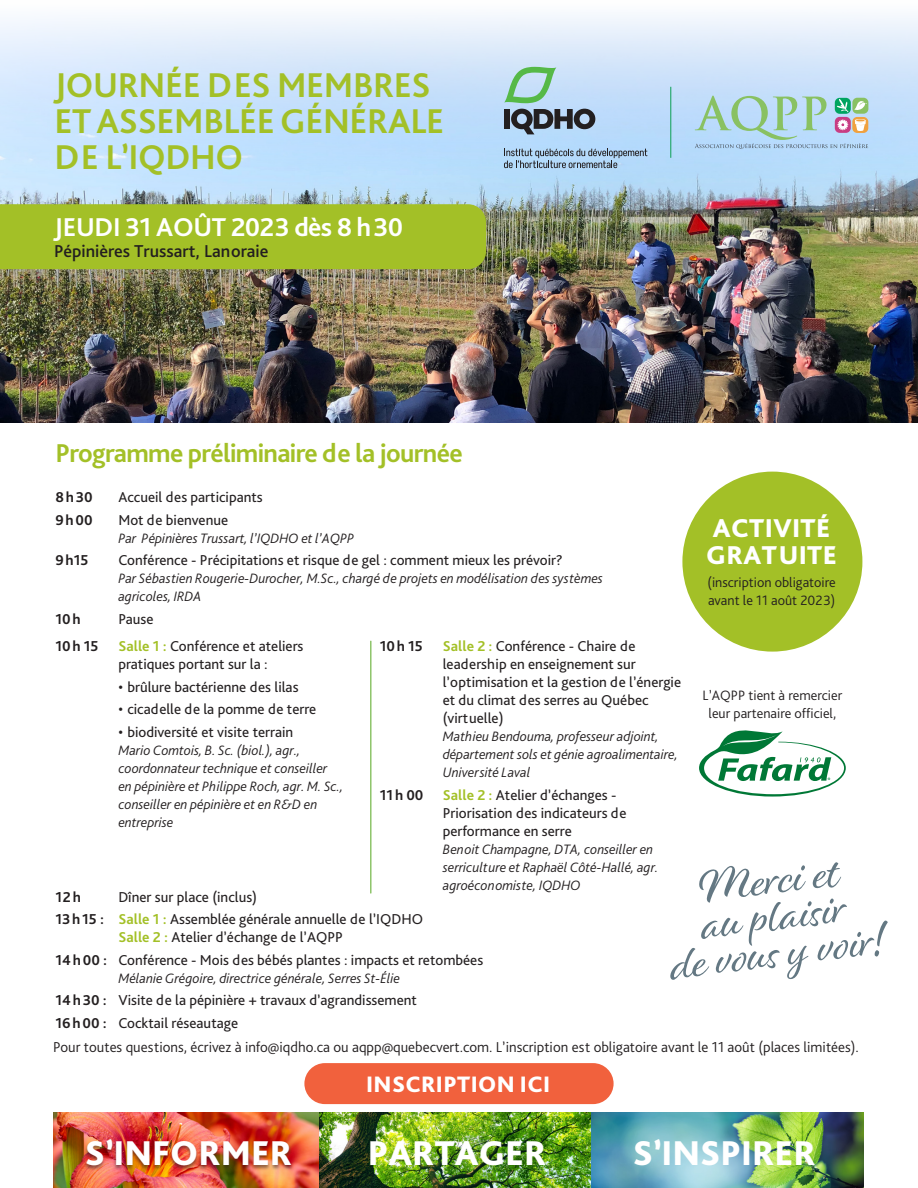
<style>
.page{position:relative;width:918px;height:1188px;background:#fff}
.page>*{position:absolute;margin:0;border:0;box-sizing:border-box;transform-origin:0 0}
.Courant_Light{font:48.6px/36.5px "Alisha";color:#647883;text-align:center}
.Titre_Jaune_Small{font:700 36px/36px "Bliss Pro";letter-spacing:-.01em;color:#a3c027}
.Thème{font:800 36px "Bliss Pro";color:#fff}
.Titre_Jaune_Small-2{font:700 27px "Bliss Pro";letter-spacing:-.025em;color:#a3c027}
.t1{font:700 27px "Bliss Pro";letter-spacing:-.01em;color:#fff}
.t2{font:800 27px/27px "Bliss Pro";letter-spacing:.015em;color:#fff}
.t3{font:800 23.4px "Bliss Pro";letter-spacing:.015em;color:#fff}
.t4{font:500 18px "Bliss Pro";color:#231f20}
.Activités_Heure{font:15px/18px "Bliss Pro";color:#231f20}
.Courant_Light-2{font:300 15px "Bliss Pro";color:#231f20}
.Activités_Heure-2{font:700 15px "Bliss Pro";letter-spacing:.025em;color:#231f20}
.Conferencier{font:italic 300 14.25px/18px "Bliss Pro";color:#231f20}
.Courant_Light-3{font:300 14.25px/18px "Bliss Pro";color:#231f20}
.s1{font-weight:700;color:#a3c027}
.s2{font-weight:700}
</style>
<div class="page">
<img style="left:0;top:15px;width:918px;height:408px">
<img style="left:53px;top:1112px;width:267px;height:76px">
<div style="left:84px;top:1139px;width:210px;height:32px;background:#231f20;opacity:.5"></div>
<div style="left:0;top:204px;width:486px;height:65px;background:#a3c027"></div>
<svg style="left:504px;top:67px;width:52px;height:36px"></svg>
<div style="left:504px;top:109px;width:6px;height:20px;background:#231f20"></div>
<svg style="left:511px;top:109px;width:84px;height:25px"></svg>
<svg style="left:504px;top:148px;width:144px;height:20px"></svg>
<svg style="left:695px;top:96px;width:173px;height:53px"></svg>
<hr style="left:670px;top:87px;width:1px;height:71px;background:#19a45f">
<div style="left:682px;top:472px;width:180px;height:180px;background:#a3c027;border-radius:50%"></div>
<img style="left:320px;top:1112px;width:272px;height:76px">
<img style="left:592px;top:1112px;width:272px;height:76px">
<svg style="left:699px;top:730px;width:147px;height:67px"></svg>
<div style="left:304px;top:1063px;width:310px;height:41px;background:#f1613d;border-radius:20px"></div>
<hr style="left:370px;top:641px;width:1px;height:252px;background:#87c161">
<p class="Titre_Jaune_Small" style="left:54px;top:67px;width:392px">JOURNÉE DES MEMBRES<br>ET ASSEMBLÉE GÉNÉRALE<br>DE L’IQDHO</p>
<p class="t1" style="left:54px;top:210px;width:350px">JEUDI 31 AOÛT 2023 dès 8 h30</p>
<p class="t4" style="left:54px;top:240px;width:216px">Pépinières Trussart, Lanoraie</p>
<p class="Titre_Jaune_Small-2" style="left:55px;top:436px;width:409px">Programme préliminaire de la journée</p>
<p class="Activités_Heure-2" style="left:55px;top:488px;width:39px">8h30</p>
<p class="Activités_Heure" style="left:118px;top:488px;width:146px">Accueil des participants</p>
<p class="Activités_Heure-2" style="left:55px;top:511px;width:39px">9h00</p>
<p class="Activités_Heure" style="left:118px;top:511px;width:111px">Mot de bienvenue</p>
<p class="Conferencier" style="left:118px;top:529px;width:237px">Par Pépinières Trussart, l’IQDHO et l’AQPP</p>
<p class="Activités_Heure-2" style="left:55px;top:551px;width:35px">9h15</p>
<p class="Activités_Heure" style="left:118px;top:551px;width:446px">Conférence - Précipitations et risque de gel : comment mieux les prévoir?</p>
<p class="Conferencier" style="left:118px;top:569px;width:486px">Par Sébastien Rougerie-Durocher, M.Sc., chargé de projets en modélisation des systèmes agricoles, IRDA</p>
<p class="Activités_Heure-2" style="left:55px;top:610px;width:27px">10h</p>
<p class="Activités_Heure" style="left:118px;top:610px;width:37px">Pause</p>
<p class="t2" style="left:706px;top:514px;width:132px">ACTIVITÉ<br>GRATUITE</p>
<p class="Courant_Light-3" style="left:708px;top:573px;width:130px">(inscription obligatoire avant le 11 août 2023)</p>
<p class="Activités_Heure-2" style="left:55px;top:637px;width:45px">10h 15</p>
<p class="Activités_Heure" style="left:118px;top:637px;width:187px"><span class="s1">Salle 1 :</span> Conférence et ateliers pratiques portant sur la :</p>
<p class="Activités_Heure" style="left:118px;top:678px;width:182px">• brûlure bactérienne des lilas</p>
<p class="Activités_Heure" style="left:118px;top:700px;width:199px">• cicadelle de la pomme de terre</p>
<p class="Activités_Heure" style="left:118px;top:723px;width:176px">• biodiversité et visite terrain</p>
<p class="Conferencier" style="left:118px;top:741px;width:226px">Mario Comtois, B. Sc. (biol.), agr., coordonnateur technique et conseiller en pépinière et Philippe Roch, agr. M. Sc., conseiller en pépinière et en R&amp;D en entreprise</p>
<p class="Activités_Heure-2" style="left:380px;top:637px;width:45px">10h 15</p>
<p class="Activités_Heure" style="left:443px;top:637px;width:240px"><span class="s1">Salle 2 :</span> Conférence - Chaire de leadership en enseignement sur l’optimisation et la gestion de l’énergie et du climat des serres au Québec (virtuelle)</p>
<p class="Conferencier" style="left:443px;top:727px;width:237px">Mathieu Bendouma, professeur adjoint, département sols et génie agroalimentaire,<br>Université Laval</p>
<p class="Activités_Heure-2" style="left:380px;top:786px;width:45px">11h 00</p>
<p class="Activités_Heure" style="left:443px;top:786px;width:185px"><span class="s1">Salle 2 :</span> Atelier d’échanges -<br>Priorisation des indicateurs de performance en serre</p>
<p class="Conferencier" style="left:443px;top:840px;width:217px">Benoit Champagne, DTA, conseiller en serriculture et Raphaël Côté-Hallé, agr. agroéconomiste, IQDHO</p>
<p class="Courant_Light-3" style="left:703px;top:686px;width:141px;text-align:center">L’AQPP tient à remercier leur partenaire officiel,</p>
<p class="Courant_Light" style="left:661px;top:873px;width:216px;rotate:-7deg">Merci et<br>au plaisir<br>de vous y voir!</p>
<p class="Activités_Heure-2" style="left:55px;top:887px;width:27px">12h</p>
<p class="Activités_Heure" style="left:118px;top:887px;width:140px">Dîner sur place (inclus)</p>
<p class="Activités_Heure" style="left:118px;top:910px;width:306px;text-indent:-63px"><span class="s2">13h15 :</span> <span class="s1">Salle 1 :</span> Assemblée générale annuelle de l’IQDHO<br><span class="s1">Salle 2 :</span> Atelier d’échange de l’AQPP</p>
<p class="Activités_Heure" style="left:55px;top:950px;width:429px"><span class="s2">14h00 :</span> Conférence - Mois des bébés plantes : impacts et retombées</p>
<p class="Conferencier" style="left:118px;top:969px;width:283px">Mélanie Grégoire, directrice générale, Serres St-Élie</p>
<p class="Activités_Heure" style="left:55px;top:991px;width:363px"><span class="s2">14h30 :</span> Visite de la pépinière + travaux d’agrandissement</p>
<p class="Activités_Heure" style="left:55px;top:1013px;width:184px"><span class="s2">16h00 :</span> Cocktail réseautage</p>
<p class="Courant_Light-2" style="left:53px;top:1038px;width:807px">Pour toutes questions, écrivez à info@iqdho.ca ou aqpp@quebecvert.com. L’inscription est obligatoire avant le 11 août (places limitées).</p>
<p class="Thème" style="left:85px;top:1131px;width:209px">S’INFORMER</p>
<p class="t3" style="left:366px;top:1070px;width:185px">INSCRIPTION ICI</p>
<p class="Thème" style="left:368px;top:1131px;width:180px">PARTAGER</p>
<p class="Thème" style="left:633px;top:1131px;width:184px">S’INSPIRER</p>
</div>
